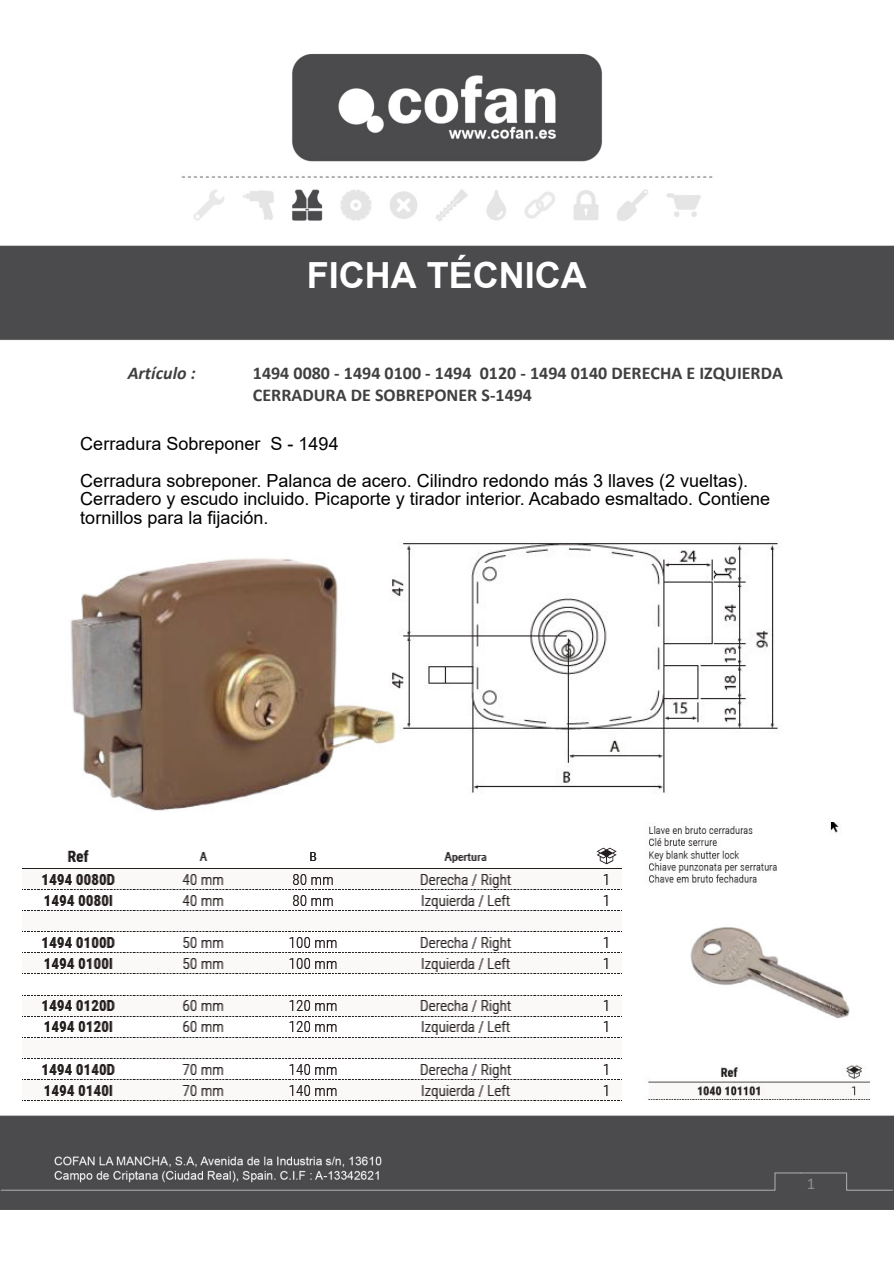
<style>
.page{position:relative;width:894px;height:1264px;background:#fff}
.page>*{position:absolute;margin:0;border:0;box-sizing:border-box;transform-origin:0 0}
.t1{font:700 36px "Arial";color:#fff}
.t2{font:18px/36.6px "Arial";color:#000}
.t3{font:700 18px/21.9px "Calibri";color:#404040}
.t4{font:italic 700 18px "Calibri";color:#404040}
.t5{font:16.5px "Calibri";color:#8c8c8c}
</style>
<div class="page">
<img style="left:0;top:53px;width:893px;height:1157px">
<svg style="left:0;top:1171px;width:893px;height:20px;background:#585859"></svg>
<img style="left:638px;top:822px;width:230px;height:277px">
<img style="left:22px;top:837px;width:599px;height:263px">
<img style="left:64px;top:531px;width:718px;height:288px">
<h1 class="t1" style="left:307px;top:262px;width:281px">FICHA TÉCNICA</h1>
<p class="t4" style="left:128px;top:365px;width:69px">Artículo :</p>
<p class="t3" style="left:253px;top:363px;width:531px">1494 0080 - 1494 0100 - 1494 0120 - 1494 0140 DERECHA E IZQUIERDA<br>CERRADURA DE SOBREPONER S-1494</p>
<p class="t2" style="left:80px;top:427px;width:669px">Cerradura Sobreponer S - 1494<br>Cerradura sobreponer. Palanca de acero. Cilindro redondo más 3 llaves (2 vueltas).</p>
<p class="t2" style="left:80px;top:491px;width:691px;line-height:18.6px">Cerradero y escudo incluido. Picaporte y tirador interior. Acabado esmaltado. Contiene tornillos para la fijación.</p>
<p class="t5" style="left:806px;top:1177px;width:10px">1</p>
</div>
